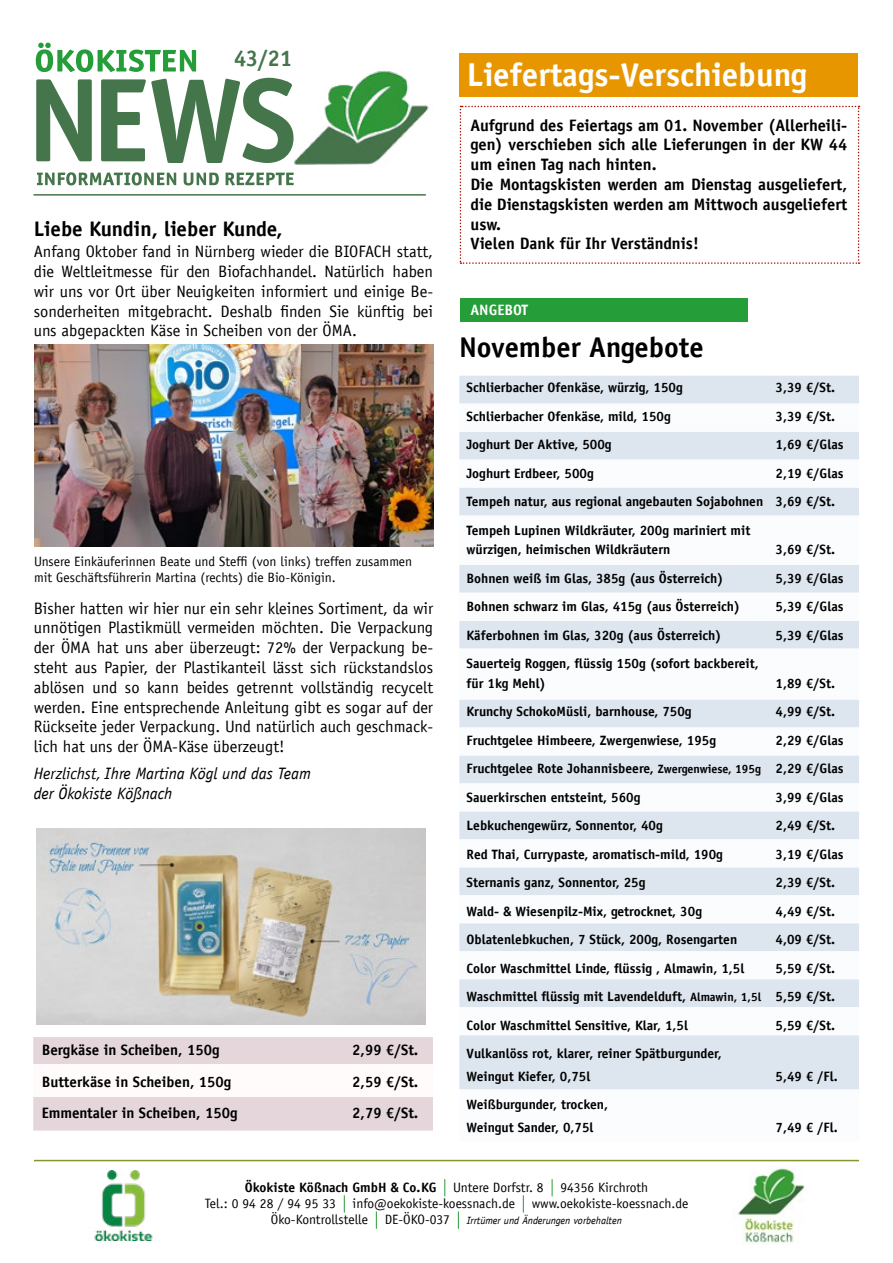
<style>
.page{position:relative;width:893px;height:1263px;background:#fff}
.page>*{position:absolute;margin:0;border:0;box-sizing:border-box;transform-origin:0 0}
.t1{font:700 33px "Officina Sans LT";color:#fff}
.t2{font:700 28.5px "Officina Sans LT";color:#000}
.t3{font:700 22.5px "Officina Sans LT";color:#45754b}
.t4{font:700 21px "Officina Sans LT";color:#000}
.t5{font:16.5px/19.8px "Officina Sans LT";color:#000;text-align:justify}
.t6{font:700 16.5px/19.8px "Officina Sans LT";color:#000}
.t7{font:italic 16.5px/19.8px "Officina Sans LT";color:#000}
.t8{font:700 15px "Officina Sans LT";color:#000}
.t9{font:700 15px "Officina Sans LT";color:#fff}
.t10{font:700 13.5px/28.5px "Officina Sans LT";color:#000}
.t11{font:13.5px/16.2px "Officina Sans LT";color:#000;text-align:center}
.t12{font:italic 10.5px "Officina Sans LT";color:#000}
.s1{font-family:"Officina San ITC"}
.s2{font-size:12px}
.s3{font-weight:700}
.s4{font-style:normal;font-size:13.5px}
</style>
<div class="page">
<svg style="left:36px;top:43px;width:160px;height:29px"></svg>
<svg style="left:36px;top:78px;width:254px;height:85px"></svg>
<img style="left:290px;top:71px;width:139px;height:94px">
<svg style="left:37px;top:172px;width:257px;height:13px"></svg>
<hr style="left:34px;top:194px;width:391px;height:2px;background:#45754b">
<div style="left:459px;top:53px;width:399px;height:43px;background:#e89600"></div>
<svg style="left:460px;top:106px;width:399px;height:158px"></svg>
<img style="left:738px;top:1167px;width:67px;height:77px">
<hr style="left:34px;top:1160px;width:825px;height:1px;background:#85962c">
<svg style="left:444px;top:1179px;width:1px;height:17px"></svg>
<svg style="left:552px;top:1179px;width:1px;height:17px"></svg>
<svg style="left:344px;top:1195px;width:1px;height:17px"></svg>
<svg style="left:523px;top:1195px;width:1px;height:17px"></svg>
<svg style="left:376px;top:1212px;width:1px;height:16px"></svg>
<svg style="left:458px;top:1212px;width:1px;height:16px"></svg>
<img style="left:94px;top:1170px;width:59px;height:70px">
<div style="left:33px;top:1037px;width:400px;height:93px;background:#e4d6db"></div>
<div style="left:33px;top:1064px;width:400px;height:32px;background:#fff8f6"></div>
<img style="left:36px;top:829px;width:390px;height:195px">
<img style="left:34px;top:344px;width:399px;height:202px">
<div style="left:459px;top:376px;width:400px;height:28px;background:#dde5ee"></div>
<svg style="left:459px;top:432px;width:400px;height:658px"></svg>
<div style="left:460px;top:298px;width:288px;height:24px;background:#259d38"></div>
<h3 class="t3" style="left:234px;top:44px;width:60px">43/21</h3>
<h3 class="t4" style="left:34px;top:216px;width:250px">Liebe Kundin, lieber Kunde,</h3>
<p class="t5" style="left:34px;top:242px;width:401px">Anfang Oktober fand in Nürnberg wieder die BIOFACH statt, die Weltleitmesse für den Biofachhandel. Natürlich haben wir uns vor Ort über Neuigkeiten informiert und einige Be&shy;sonderheiten mitgebracht. Deshalb finden Sie künftig bei uns abgepackten Käse in Scheiben von der ÖMA.</p>
<p class="t11" style="left:34px;top:553px;width:380px;text-align:left">Unsere Einkäuferinnen Beate und Steffi (von links) treffen zusammen mit Geschäftsführerin Martina (rechts) die Bio-Königin.</p>
<p class="t5" style="left:34px;top:598px;width:401px">Bisher hatten wir hier nur ein sehr kleines Sortiment, da wir unnötigen Plastikmüll vermeiden möchten. Die Verpackung der ÖMA hat uns aber überzeugt: 72% der Verpackung be&shy;steht aus Papier, der Plastikanteil lässt sich rückstandslos ablösen und so kann beides getrennt vollständig recycelt werden. Eine entsprechende Anleitung gibt es sogar auf der Rückseite jeder Verpackung. Und natürlich auch geschmack&shy;lich hat uns der ÖMA-Käse überzeugt!</p>
<p class="t7" style="left:34px;top:764px;width:279px"><span class="s1">Herzlichst,</span> Ihre Martina Kögl und das Team der Ökokiste Kößnach</p>
<p class="t8" style="left:42px;top:1041px;width:179px">Bergkäse in Scheiben, 150g</p>
<p class="t8" style="left:352px;top:1041px;width:68px">2,99 €/St.</p>
<p class="t8" style="left:42px;top:1072px;width:191px">Butterkäse in Scheiben, 150g</p>
<p class="t8" style="left:352px;top:1072px;width:68px">2,59 €/St.</p>
<p class="t8" style="left:42px;top:1104px;width:197px">Emmentaler in Scheiben, 150g</p>
<p class="t8" style="left:352px;top:1104px;width:68px">2,79 €/St.</p>
<h1 class="t1" style="left:467px;top:55px;width:342px">Liefertags-Verschiebung</h1>
<p class="t6" style="left:470px;top:115px;width:378px">Aufgrund des Feiertags am 01. November (Allerheili&shy;gen) verschieben sich alle Lieferungen in der KW 44 um einen Tag nach hinten.<br>Die Montagskisten werden am Dienstag ausgeliefert, die Dienstagskisten werden am Mittwoch ausgeliefert usw.<br>Vielen Dank für Ihr Verständnis!</p>
<p class="t9" style="left:470px;top:301px;width:59px">ANGEBOT</p>
<h2 class="t2" style="left:459px;top:330px;width:246px">November Angebote</h2>
<p class="t10" style="left:467px;top:373px;width:218px">Schlierbacher Ofenkäse, würzig, 150g</p>
<p class="t10" style="left:776px;top:373px;width:61px">3,39 €/St.</p>
<p class="t10" style="left:467px;top:402px;width:206px">Schlierbacher Ofenkäse, mild, 150g</p>
<p class="t10" style="left:776px;top:402px;width:61px">3,39 €/St.</p>
<p class="t10" style="left:467px;top:430px;width:147px">Joghurt Der Aktive, 500g</p>
<p class="t10" style="left:776px;top:430px;width:69px">1,69 €/Glas</p>
<p class="t10" style="left:467px;top:459px;width:129px">Joghurt Erdbeer, 500g</p>
<p class="t10" style="left:467px;top:459px;width:379px;text-indent:309px">2,19 €/Glas<br>Tempeh natur, aus regional angebauten Sojabohnen 3,69 €/St.<br>Tempeh Lupinen Wildkräuter, 200g mariniert mit</p>
<p class="t10" style="left:467px;top:535px;width:205px">würzigen, heimischen Wildkräutern</p>
<p class="t10" style="left:776px;top:535px;width:61px">3,69 €/St.</p>
<p class="t10" style="left:467px;top:564px;width:258px">Bohnen weiß im Glas, 385g (aus Österreich)</p>
<p class="t10" style="left:776px;top:564px;width:69px">5,39 €/Glas</p>
<p class="t10" style="left:467px;top:592px;width:275px">Bohnen schwarz im Glas, 415g (aus Österreich)</p>
<p class="t10" style="left:776px;top:592px;width:69px">5,39 €/Glas</p>
<p class="t10" style="left:467px;top:621px;width:256px">Käferbohnen im Glas, 320g (aus Österreich)</p>
<p class="t10" style="left:776px;top:621px;width:69px">5,39 €/Glas</p>
<p class="t10" style="left:467px;top:654px;width:294px;line-height:19.5px">Sauerteig Roggen, flüssig 150g (sofort backbereit, für 1kg Mehl)</p>
<p class="t10" style="left:776px;top:669px;width:61px">1,89 €/St.</p>
<p class="t10" style="left:467px;top:697px;width:227px">Krunchy SchokoMüsli, barnhouse, 750g</p>
<p class="t10" style="left:776px;top:697px;width:61px">4,99 €/St.</p>
<p class="t10" style="left:467px;top:726px;width:251px">Fruchtgelee Himbeere, Zwergenwiese, 195g</p>
<p class="t10" style="left:466px;top:726px;width:379px;text-align:justify;text-indent:309px">2,29 €/Glas Fruchtgelee Rote Johannisbeere, <span class="s2">Zwergenwiese, 195g</span> 2,29 €/Glas Sauerkirschen entsteint, 560g</p>
<p class="t10" style="left:776px;top:783px;width:69px">3,99 €/Glas</p>
<p class="t10" style="left:466px;top:811px;width:198px">Lebkuchengewürz, Sonnentor, 40g</p>
<p class="t10" style="left:776px;top:811px;width:61px">2,49 €/St.</p>
<p class="t10" style="left:466px;top:840px;width:258px">Red Thai, Currypaste, aromatisch-mild, 190g</p>
<p class="t10" style="left:776px;top:840px;width:69px">3,19 €/Glas</p>
<p class="t10" style="left:466px;top:868px;width:181px">Sternanis ganz, Sonnentor, 25g</p>
<p class="t10" style="left:776px;top:868px;width:61px">2,39 €/St.</p>
<p class="t10" style="left:466px;top:897px;width:237px">Wald- &amp; Wiesenpilz-Mix, getrocknet, 30g</p>
<p class="t10" style="left:776px;top:897px;width:61px">4,49 €/St.</p>
<p class="t10" style="left:466px;top:925px;width:272px">Oblatenlebkuchen, 7 Stück, 200g, Rosengarten</p>
<p class="t10" style="left:776px;top:925px;width:61px">4,09 €/St.</p>
<p class="t10" style="left:466px;top:954px;width:279px">Color Waschmittel Linde, flüssig , Almawin, 1,5l</p>
<p class="t10" style="left:466px;top:954px;width:370px;text-align:justify;text-indent:309px">5,59 €/St.<br>Waschmittel flüssig mit Lavendelduft, <span class="s2">Almawin, 1,5l</span> 5,59 €/St.<br>Color Waschmittel Sensitive, Klar, 1,5l</p>
<p class="t10" style="left:776px;top:1011px;width:61px">5,59 €/St.</p>
<p class="t10" style="left:467px;top:1042px;width:257px;line-height:22.5px">Vulkanlöss rot, klarer, reiner Spätburgunder,<br>Weingut Kiefer, 0,75l</p>
<p class="t10" style="left:467px;top:1093px;width:143px;line-height:22.5px">Weißburgunder, trocken,<br>Weingut Sander, 0,75l</p>
<p class="t10" style="left:776px;top:1062px;width:64px">5,49 € /Fl.</p>
<p class="t10" style="left:776px;top:1113px;width:64px">7,49 € /Fl.</p>
<p class="t11" style="left:205px;top:1179px;width:485px"><span class="s3">Ökokiste Kößnach GmbH &amp; Co.KG</span> Untere Dorfstr. 8 94356 Kirchroth<br>Tel.: 0 94 28 / 94 95 33 info@oekokiste-koessnach.de www.oekokiste-koessnach.de</p>
<p class="t12" style="left:271px;top:1215px;width:353px"><span class="s4">Öko-Kontrollstelle DE-ÖKO-037</span> Irrtümer und Änderungen vorbehalten</p>
</div>
